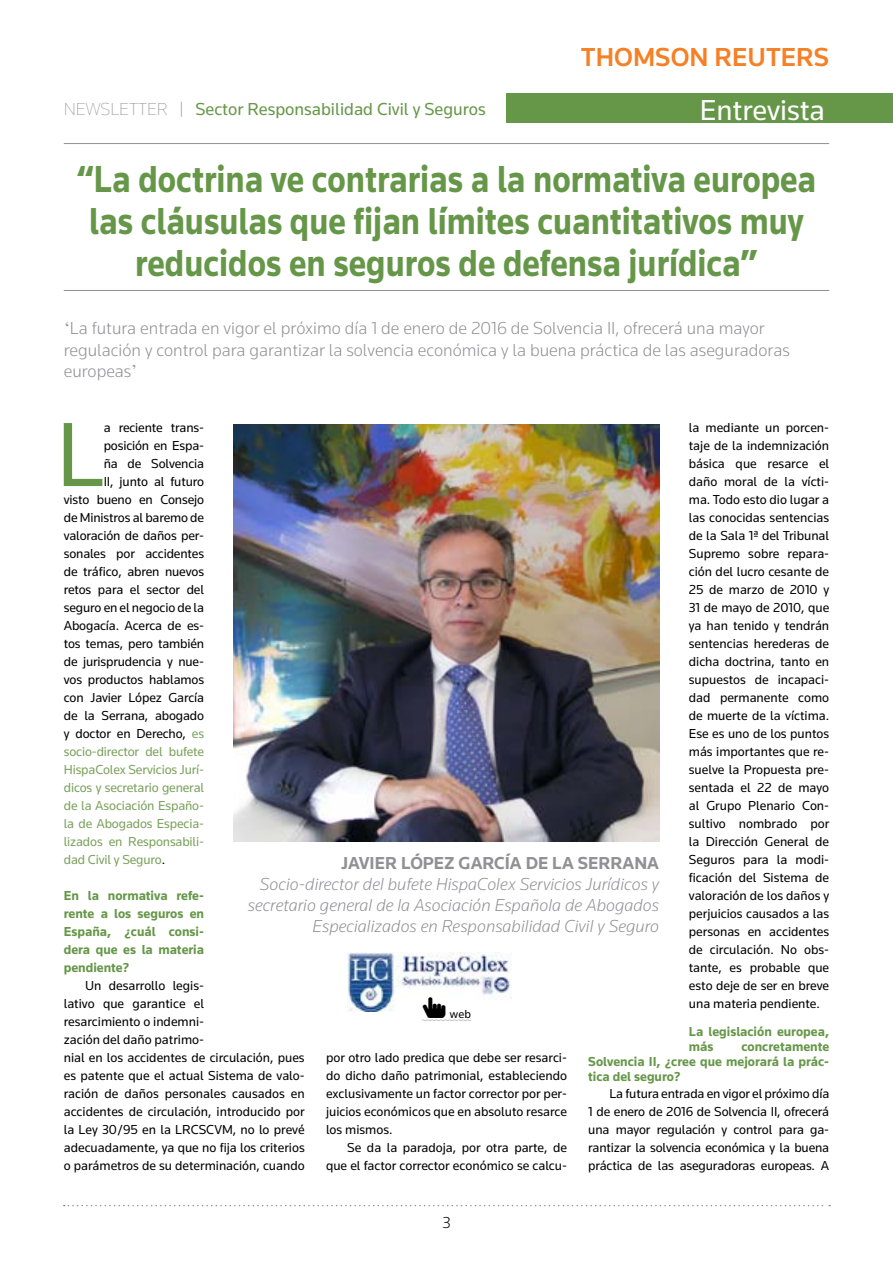
<style>
.page{position:relative;width:893px;height:1263px;background:#fff}
.page>*{position:absolute;margin:0;border:0;box-sizing:border-box;transform-origin:0 0}
.t1{font:94.65px "Knowledge";color:#669749}
.t2{font:700 39px/42px "Knowledge";color:#669749;text-align:center;scale:.88 1}
.t3{font:30px "Knowledge";color:#fff}
.t4{font:500 27px "Knowledge";color:#f58025}
.t5{font:300 18px/21.6px "Knowledge";color:#919195}
.t6{font:italic 300 18px/21px "Knowledge";color:#919195;text-align:right}
.t7{font:18px "Knowledge";color:#669749}
.t8{font:700 18px "Knowledge";color:#919195}
.t9{font:300 16.5px "Knowledge";color:#000}
.t10{font:13.5px/18px "Knowledge";letter-spacing:-.005em;color:#000;text-align:justify}
.t11{font:700 13.5px/18px "Knowledge";color:#669749;text-align:justify}
.t12{font:13.5px "Knowledge";letter-spacing:-.01em;color:#7ca25e}
.t13{font:12px "Knowledge";color:#000}
.s1{font-weight:200;color:#919195}
.s2{font-weight:300;font-size:15px;color:#919195}
.s3{font-family:"Times LT Std";font-weight:400}
.s4{color:#7ca25e}
.s5{color:#000}
</style>
<div class="page">
<svg style="left:64px;top:1205px;width:766px;height:1px"></svg>
<div style="left:506px;top:94px;width:387px;height:29px;background:#669749"></div>
<hr style="left:64px;top:143px;width:765px;height:1px;background:#919195">
<hr style="left:64px;top:290px;width:765px;height:1px;background:#919195">
<img style="left:234px;top:424px;width:425px;height:418px">
<img style="left:347px;top:952px;width:165px;height:59px">
<svg style="left:422px;top:1019px;width:49px;height:2px"></svg>
<h3 class="t4" style="left:581px;top:40px;width:250px">THOMSON REUTERS</h3>
<h3 class="t7" style="left:64px;top:98px;width:423px"><span class="s1">NEWSLETTER</span> <span class="s2">|</span> Sector Responsabilidad Civil y Seguros</h3>
<h3 class="t3" style="left:700px;top:92px;width:127px">Entrevista</h3>
<h2 class="t2" style="left:77px;top:157px;width:842px">“La doctrina ve contrarias a la normativa europea las cláusulas que fijan límites cuantitativos muy reducidos en seguros de defensa jurídica”</h2>
<h3 class="t5" style="left:64px;top:317px;width:727px"><span class="s3">‘</span>La futura entrada en vigor el próximo día 1 de enero de 2016 de Solvencia II, ofrecerá una mayor regulación y control para garantizar la solvencia económica y la buena práctica de las aseguradoras europeas<span class="s3">’</span></h3>
<p class="t10" style="left:689px;top:418px;width:142px">la mediante un porcen&shy;taje de la indemnización básica que resarce el daño moral de la vícti&shy;ma. Todo esto dio lugar a las conocidas sentencias de la Sala 1ª del Tribunal Supremo sobre repara&shy;ción del lucro cesante de 25 de marzo de 2010 y 31 de mayo de 2010, que ya han tenido y tendrán sentencias herederas de dicha doctrina, tanto en supuestos de incapaci&shy;dad permanente como de muerte de la víctima.<br>Ese es uno de los puntos más importantes que re&shy;suelve la Propuesta pre&shy;sentada el 22 de mayo al Grupo Plenario Con&shy;sultivo nombrado por la Dirección General de Seguros para la modi&shy;ficación del Sistema de valoración de los daños y perjuicios causados a las personas en accidentes de circulación. No obs&shy;tante, es probable que esto deje de ser en breve una materia pendiente.</p>
<p class="t11" style="left:689px;top:1023px;width:142px;line-height:15px">La legislación europea, más</p>
<h1 class="t1" style="left:56px;top:396px;width:50px">L</h1>
<p class="t10" style="left:104px;top:418px;width:102px">a reciente trans-</p>
<p class="t10" style="left:104px;top:436px;width:102px">posición en Espa-</p>
<p class="t10" style="left:104px;top:454px;width:102px">ña de Solvencia</p>
<p class="t10" style="left:104px;top:472px;width:102px">II, junto al futuro</p>
<p class="t10" style="left:64px;top:490px;width:142px">visto bueno en Consejo</p>
<p class="t10" style="left:64px;top:508px;width:142px">de Ministros al baremo de</p>
<p class="t10" style="left:64px;top:526px;width:142px">valoración de daños per-</p>
<p class="t10" style="left:64px;top:544px;width:142px">sonales por accidentes</p>
<p class="t10" style="left:64px;top:562px;width:142px">de tráfico, abren nuevos</p>
<p class="t10" style="left:64px;top:580px;width:142px">retos para el sector del</p>
<p class="t10" style="left:64px;top:598px;width:142px">seguro en el negocio de la</p>
<p class="t10" style="left:64px;top:616px;width:142px">Abogacía. Acerca de es-</p>
<p class="t10" style="left:64px;top:634px;width:142px">tos temas, pero también</p>
<p class="t10" style="left:64px;top:652px;width:142px">de jurisprudencia y nue-</p>
<p class="t10" style="left:64px;top:670px;width:142px">vos productos hablamos</p>
<p class="t10" style="left:64px;top:688px;width:142px">con Javier López García</p>
<p class="t10" style="left:64px;top:706px;width:142px">de la Serrana, abogado</p>
<p class="t10" style="left:64px;top:724px;width:142px">y doctor en Derecho, <span class="s4">es</span></p>
<p class="t12" style="left:64px;top:743px;width:142px">socio-director del bufete</p>
<p class="t12" style="left:64px;top:761px;width:142px">HispaColex Servicios Jurí-</p>
<p class="t12" style="left:64px;top:779px;width:142px">dicos y secretario general</p>
<p class="t12" style="left:64px;top:797px;width:142px">de la Asociación Españo-</p>
<p class="t12" style="left:64px;top:815px;width:142px">la de Abogados Especia-</p>
<p class="t12" style="left:64px;top:833px;width:142px">lizados en Responsabili-</p>
<p class="t12" style="left:64px;top:851px;width:103px">dad Civil y Seguro<span class="s5">.</span></p>
<p class="t11" style="left:64px;top:886px;width:142px">En la normativa refe&shy;rente a los seguros en España, ¿cuál consi&shy;dera que es la materia pendiente?</p>
<p class="t10" style="left:64px;top:976px;width:242px;text-align:left;text-indent:21px">Un desarrollo legis-<br>lativo que garantice el<br>resarcimiento o indemni-<br>zación del daño patrimo-<br>nial en los accidentes de circulación, pues es patente que el actual Sistema de valo&shy;ración de daños personales causados en accidentes de circulación, introducido por la Ley 30/95 en la LRCSCVM, no lo prevé adecuadamente, ya que no fija los criterios o parámetros de su determinación, cuando</p>
<h3 class="t8" style="left:341px;top:851px;width:319px">JAVIER LÓPEZ GARCÍA DE LA SERRANA</h3>
<h3 class="t6" style="left:248px;top:873px;width:413px">Socio-director del bufete HispaColex Servicios Jurídicos y secretario general de la Asociación Española de Abogados<br>Especializados en Responsabilidad Civil y Seguro</h3>
<p class="t13" style="left:422px;top:1007px;width:51px"><sup>z</sup> web</p>
<p class="t11" style="left:588px;top:1038px;width:242px;line-height:15px;text-indent:153px">concretamente Solvencia II, ¿cree que mejorará la prác&shy;tica del seguro?</p>
<p class="t10" style="left:588px;top:1084px;width:242px;text-indent:21px">La futura entrada en vigor el próximo día 1 de enero de 2016 de Solvencia II, ofrecerá una mayor regulación y control para ga&shy;rantizar la solvencia económica y la buena práctica de las aseguradoras europeas. A</p>
<p class="t10" style="left:326px;top:1048px;width:242px">por otro lado predica que debe ser resarci&shy;do dicho daño patrimonial, estableciendo exclusivamente un factor corrector por per&shy;juicios económicos que en absoluto resarce los mismos.</p>
<p class="t10" style="left:326px;top:1138px;width:242px;text-align:right">Se da la paradoja, por otra parte, de que el factor corrector económico se calcu-</p>
<p class="t9" style="left:442px;top:1212px;width:10px">3</p>
</div>
